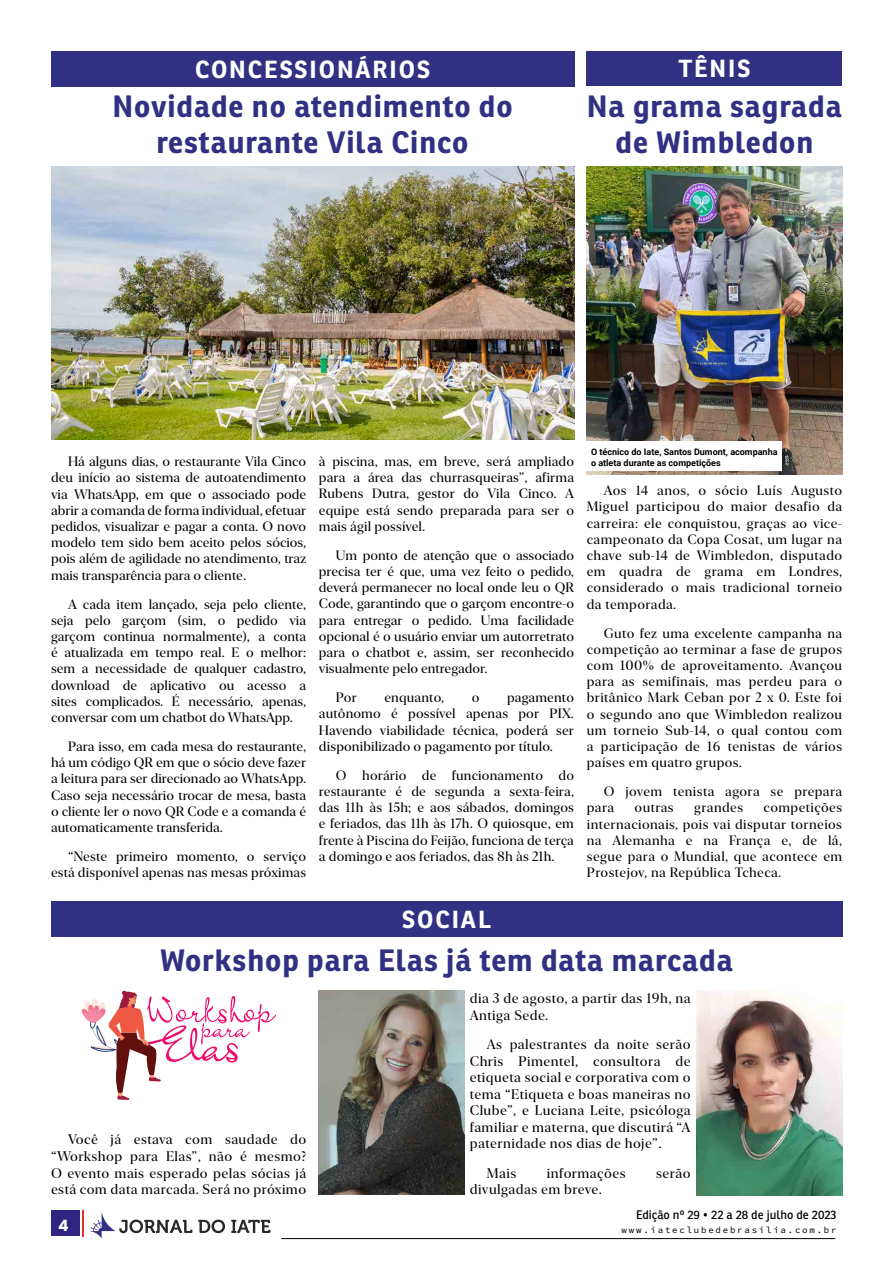
<style>
.page{position:relative;width:893px;height:1263px;background:#fff}
.page>*{position:absolute;margin:0;border:0;box-sizing:border-box;transform-origin:0 0}
.t1{font:700 30px/36px "Ronnia";letter-spacing:.03em;color:#313183;text-align:center}
.t2{font:700 24px "Ronnia";letter-spacing:.08em;color:#fff}
.t3{font:700 15.6px "Poppins";color:#fff}
.t4{font:13.8px/16.5px "New York Extra Large";letter-spacing:.03em;color:#000;text-align:justify}
.t5{font:13.5px/16.2px "New York Extra Large";letter-spacing:.01em;color:#000;text-align:justify}
.t6{font:13.5px/16.2px "New York Extra Large";letter-spacing:.03em;color:#000}
.t7{font:12px "Ronnia";color:#000}
.t8{font:700 9px/10.8px "Roboto";color:#000}
.t9{font:9px "Source Code Variable";letter-spacing:.2em;color:#000}
</style>
<div class="page">
<div style="left:51px;top:1210px;width:28px;height:25px;background:#302682"></div>
<svg style="left:83px;top:1210px;width:187px;height:28px"></svg>
<hr style="left:281px;top:1238px;width:554px;height:1px;background:#000">
<div style="left:51px;top:901px;width:791px;height:36px;background:#313183"></div>
<div style="left:587px;top:51px;width:255px;height:35px;background:#313183"></div>
<div style="left:51px;top:51px;width:523px;height:36px;background:#313183"></div>
<img style="left:51px;top:167px;width:523px;height:272px">
<svg style="left:82px;top:990px;width:194px;height:110px"></svg>
<img style="left:319px;top:990px;width:145px;height:205px">
<img style="left:697px;top:990px;width:145px;height:206px">
<img style="left:587px;top:167px;width:255px;height:307px">
<div style="left:587px;top:441px;width:195px;height:30px;background:#fff"></div>
<h2 class="t2" style="left:195px;top:54px;width:236px">CONCESSIONÁRIOS</h2>
<h1 class="t1" style="left:112px;top:88px;width:402px">Novidade no atendimento do restaurante Vila Cinco</h1>
<h2 class="t2" style="left:678px;top:54px;width:74px">TÊNIS</h2>
<h1 class="t1" style="left:587px;top:88px;width:257px">Na grama sagrada de Wimbledon</h1>
<p class="t5" style="left:51px;top:453px;width:257px;text-indent:17px">Há alguns dias, o restaurante Vila Cinco deu início ao sistema de autoatendimento via WhatsApp, em que o associado pode abrir a comanda de forma individual, efetuar pedidos, visualizar e pagar a conta. O novo modelo tem sido bem aceito pelos sócios, pois além de agilidade no atendimento, traz mais transparência para o cliente.</p>
<p class="t5" style="left:51px;top:596px;width:257px;text-indent:17px">A cada item lançado, seja pelo cliente, seja pelo garçom (sim, o pedido via garçom continua normalmente), a conta é atualizada em tempo real. E o melhor: sem a necessidade de qualquer cadastro, download de aplicativo ou acesso a sites complicados. É necessário, apenas, conversar com um chatbot do WhatsApp.</p>
<p class="t5" style="left:51px;top:738px;width:257px;text-indent:17px">Para isso, em cada mesa do restaurante, há um código QR em que o sócio deve fazer a leitura para ser direcionado ao WhatsApp.<br>Caso seja necessário trocar de mesa, basta o cliente ler o novo QR Code e a comanda é automaticamente transferida.</p>
<p class="t5" style="left:51px;top:848px;width:257px;text-align:right">“Neste primeiro momento, o serviço está disponível apenas nas mesas próximas</p>
<p class="t5" style="left:319px;top:453px;width:257px">à piscina, mas, em breve, será ampliado para a área das churrasqueiras”, afirma Rubens Dutra, gestor do Vila Cinco. A equipe está sendo preparada para ser o mais ágil possível.</p>
<p class="t5" style="left:319px;top:547px;width:257px;text-indent:17px">Um ponto de atenção que o associado precisa ter é que, uma vez feito o pedido, deverá permanecer no local onde leu o QR Code, garantindo que o garçom encontre-o para entregar o pedido. Uma facilidade opcional é o usuário enviar um autorretrato para o chatbot e, assim, ser reconhecido visualmente pelo entregador.</p>
<p class="t5" style="left:336px;top:689px;width:22px">Por</p>
<p class="t5" style="left:384px;top:689px;width:61px">enquanto,</p>
<p class="t5" style="left:472px;top:689px;width:9px">o</p>
<p class="t5" style="left:319px;top:689px;width:257px;text-indent:188px">pagamento autônomo é possível apenas por PIX.<br>Havendo viabilidade técnica, poderá ser disponibilizado o pagamento por título.</p>
<p class="t5" style="left:319px;top:767px;width:257px;text-indent:17px">O horário de funcionamento do restaurante é de segunda a sexta-feira, das 11h às 15h; e aos sábados, domingos e feriados, das 11h às 17h. O quiosque, em frente à Piscina do Feijão, funciona de terça a domingo e aos feriados, das 8h às 21h.</p>
<h2 class="t2" style="left:402px;top:904px;width:90px">SOCIAL</h2>
<p class="t8" style="left:591px;top:446px;width:188px">O técnico do Iate, Santos Dumont, acompanha o atleta durante as competições</p>
<p class="t5" style="left:587px;top:482px;width:257px;text-indent:17px">Aos 14 anos, o sócio Luís Augusto Miguel participou do maior desafio da carreira: ele conquistou, graças ao vice&shy;campeonato da Copa Cosat, um lugar na chave sub-14 de Wimbledon, disputado em quadra de grama em Londres, considerado o mais tradicional torneio da temporada.</p>
<p class="t5" style="left:587px;top:625px;width:257px;text-indent:17px">Guto fez uma excelente campanha na competição ao terminar a fase de grupos com 100% de aproveitamento. Avançou para as semifinais, mas perdeu para o britânico Mark Ceban por 2 x 0. Este foi o segundo ano que Wimbledon realizou um torneio Sub-14, o qual contou com a participação de 16 tenistas de vários países em quatro grupos.</p>
<p class="t6" style="left:587px;top:783px;width:257px;text-indent:17px">O jovem tenista agora se prepara para</p>
<p class="t5" style="left:635px;top:799px;width:41px">outras</p>
<p class="t6" style="left:694px;top:799px;width:51px">grandes</p>
<p class="t5" style="left:587px;top:799px;width:257px;text-indent:177px">competições internacionais, pois vai disputar torneios na Alemanha e na França e, de lá, segue para o Mundial, que acontece em Prostejov, na República Tcheca.</p>
<h1 class="t1" style="left:160px;top:942px;width:574px">Workshop para Elas já tem data marcada</h1>
<p class="t4" style="left:51px;top:1131px;width:257px;text-indent:17px">Você já estava com saudade do “Workshop para Elas”, não é mesmo?<br>O evento mais esperado pelas sócias já está com data marcada. Será no próximo</p>
<p class="t4" style="left:470px;top:990px;width:222px">dia 3 de agosto, a partir das 19h, na<br>Antiga Sede.</p>
<p class="t4" style="left:470px;top:1036px;width:222px;text-indent:17px">As palestrantes da noite serão Chris Pimentel, consultora de etiqueta social e corporativa com o tema “Etiqueta e boas maneiras no Clube”, e Luciana Leite, psicóloga familiar e materna, que discutirá “A paternidade nos dias de hoje”.</p>
<p class="t4" style="left:487px;top:1165px;width:31px">Mais</p>
<p class="t4" style="left:547px;top:1165px;width:80px">informações</p>
<p class="t4" style="left:656px;top:1165px;width:36px">serão</p>
<p class="t4" style="left:470px;top:1181px;width:134px">divulgadas em breve.</p>
<p class="t7" style="left:636px;top:1207px;width:202px">Edição nº 29 • 22 a 28 de julho de 2023</p>
<p class="t3" style="left:58px;top:1217px;width:12px">4</p>
<p class="t9" style="left:622px;top:1224px;width:216px">www.iateclubedebrasilia.com.br</p>
</div>
